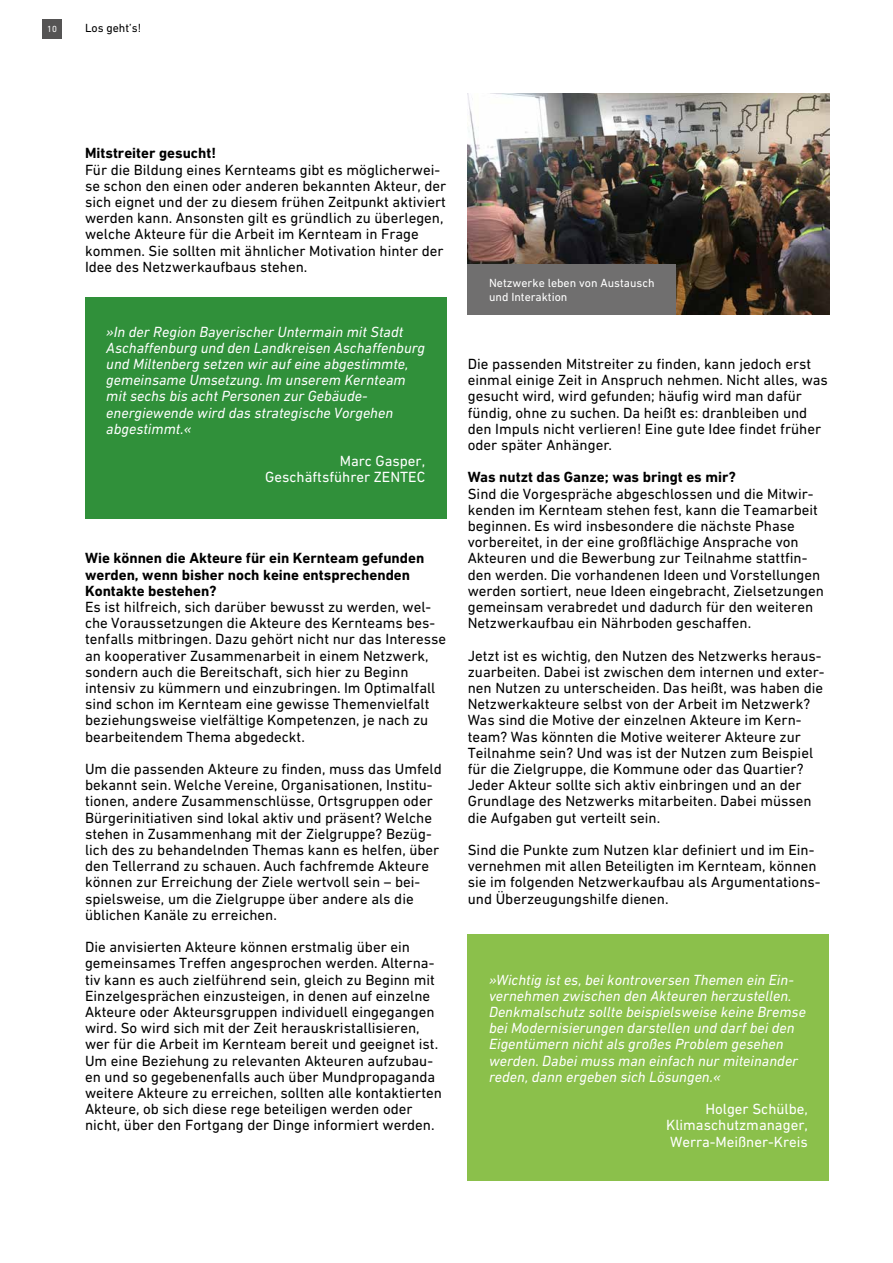
<style>
.page{position:relative;width:893px;height:1263px;background:#fff}
.page>*{position:absolute;margin:0;border:0;box-sizing:border-box;transform-origin:0 0}
.Text_10pt_schwarz{font:15px/16.2px "DIN Next W1 G";color:#000}
.Text_10pt_schwarz-2{font:italic 15px/16.2px "DIN Next W1 G";color:#fff}
.Überschrift_10pt_sch{font:700 15px/16.2px "DIN Next W1 G";color:#000}
.Text_10pt_schwarz-3{font:15px/16.2px "DIN Next W1 G";color:#fff;text-align:right}
.t1{font:12px/14.4px "DIN Next W1 G";color:#fff}
.t2{font:12px "DIN Next W1 G";color:#000}
.t3{font:9px "DIN Next W1 G";color:#fff}
</style>
<div class="page">
<img style="left:468px;top:94px;width:361px;height:221px">
<div style="left:468px;top:264px;width:208px;height:51px;background:#706f6f"></div>
<div style="left:468px;top:934px;width:361px;height:246px;background:#8bc04b"></div>
<div style="left:85px;top:298px;width:361px;height:221px;background:#30903a"></div>
<div style="left:43px;top:19px;width:19px;height:20px;background:#555454"></div>
<p class="t3" style="left:47px;top:24px;width:11px">10</p>
<p class="t2" style="left:85px;top:21px;width:58px">Los geht’s!</p>
<h1 class="Überschrift_10pt_sch" style="left:85px;top:145px;width:133px">Mitstreiter gesucht!</h1>
<p class="Text_10pt_schwarz" style="left:85px;top:161px;width:363px">Für die Bildung eines Kernteams gibt es möglicherwei&shy;se schon den einen oder anderen bekannten Akteur, der sich eignet und der zu diesem frühen Zeitpunkt aktiviert werden kann. Ansonsten gilt es gründlich zu überlegen, welche Akteure für die Arbeit im Kernteam in Frage kommen. Sie sollten mit ähnlicher Motivation hinter der Idee des Netzwerkaufbaus stehen.</p>
<p class="Text_10pt_schwarz-2" style="left:106px;top:323px;width:320px">»In der Region Bayerischer Untermain mit Stadt Aschaffenburg und den Landkreisen Aschaffenburg und Miltenberg setzen wir auf eine abgestimmte, gemeinsame Umsetzung. Im unserem Kernteam mit sechs bis acht Personen zur Gebäude&shy;energiewende wird das strategische Vorgehen abgestimmt.«</p>
<p class="Text_10pt_schwarz-3" style="left:265px;top:453px;width:162px">Marc Gasper,<br>Geschäftsführer ZENTEC</p>
<h1 class="Überschrift_10pt_sch" style="left:85px;top:550px;width:341px">Wie können die Akteure für ein Kernteam gefunden werden, wenn bisher noch keine entsprechenden<br>Kontakte bestehen?</h1>
<p class="Text_10pt_schwarz" style="left:85px;top:599px;width:363px">Es ist hilfreich, sich darüber bewusst zu werden, wel&shy;che Voraussetzungen die Akteure des Kernteams bes&shy;tenfalls mitbringen. Dazu gehört nicht nur das Interesse an kooperativer Zusammenarbeit in einem Netzwerk, sondern auch die Bereitschaft, sich hier zu Beginn intensiv zu kümmern und einzubringen. Im Optimalfall sind schon im Kernteam eine gewisse Themenvielfalt beziehungsweise vielfältige Kompetenzen, je nach zu bearbeitendem Thema abgedeckt.</p>
<p class="Text_10pt_schwarz" style="left:85px;top:761px;width:358px">Um die passenden Akteure zu finden, muss das Umfeld bekannt sein. Welche Vereine, Organisationen, Institu&shy;tionen, andere Zusammenschlüsse, Ortsgruppen oder Bürgerinitiativen sind lokal aktiv und präsent? Welche stehen in Zusammenhang mit der Zielgruppe? Bezüg&shy;lich des zu behandelnden Themas kann es helfen, über den Tellerrand zu schauen. Auch fachfremde Akteure können zur Erreichung der Ziele wertvoll sein – bei&shy;spielsweise, um die Zielgruppe über andere als die üblichen Kanäle zu erreichen.</p>
<p class="Text_10pt_schwarz" style="left:85px;top:939px;width:358px">Die anvisierten Akteure können erstmalig über ein gemeinsames Treffen angesprochen werden. Alterna&shy;tiv kann es auch zielführend sein, gleich zu Beginn mit Einzelgesprächen einzusteigen, in denen auf einzelne Akteure oder Akteursgruppen individuell eingegangen wird. So wird sich mit der Zeit herauskristallisieren, wer für die Arbeit im Kernteam bereit und geeignet ist.<br>Um eine Beziehung zu relevanten Akteuren aufzubau&shy;en und so gegebenenfalls auch über Mundpropaganda weitere Akteure zu erreichen, sollten alle kontaktierten Akteure, ob sich diese rege beteiligen werden oder nicht, über den Fortgang der Dinge informiert werden.</p>
<p class="t1" style="left:489px;top:275px;width:167px">Netzwerke leben von Austausch und Interaktion</p>
<p class="Text_10pt_schwarz" style="left:468px;top:356px;width:362px">Die passenden Mitstreiter zu finden, kann jedoch erst einmal einige Zeit in Anspruch nehmen. Nicht alles, was gesucht wird, wird gefunden; häufig wird man dafür fündig, ohne zu suchen. Da heißt es: dranbleiben und den Impuls nicht verlieren! Eine gute Idee findet früher oder später Anhänger.</p>
<h1 class="Überschrift_10pt_sch" style="left:468px;top:469px;width:270px">Was nutzt das Ganze; was bringt es mir?</h1>
<p class="Text_10pt_schwarz" style="left:468px;top:485px;width:358px">Sind die Vorgespräche abgeschlossen und die Mitwir&shy;kenden im Kernteam stehen fest, kann die Teamarbeit beginnen. Es wird insbesondere die nächste Phase vorbereitet, in der eine großflächige Ansprache von Akteuren und die Bewerbung zur Teilnahme stattfin&shy;den werden. Die vorhandenen Ideen und Vorstellungen werden sortiert, neue Ideen eingebracht, Zielsetzungen gemeinsam verabredet und dadurch für den weiteren Netzwerkaufbau ein Nährboden geschaffen.</p>
<p class="Text_10pt_schwarz" style="left:468px;top:647px;width:358px">Jetzt ist es wichtig, den Nutzen des Netzwerks heraus&shy;zuarbeiten. Dabei ist zwischen dem internen und exter&shy;nen Nutzen zu unterscheiden. Das heißt, was haben die Netzwerkakteure selbst von der Arbeit im Netzwerk?<br>Was sind die Motive der einzelnen Akteure im Kern&shy;team? Was könnten die Motive weiterer Akteure zur Teilnahme sein? Und was ist der Nutzen zum Beispiel für die Zielgruppe, die Kommune oder das Quartier?<br>Jeder Akteur sollte sich aktiv einbringen und an der Grundlage des Netzwerks mitarbeiten. Dabei müssen die Aufgaben gut verteilt sein.</p>
<p class="Text_10pt_schwarz" style="left:468px;top:842px;width:354px">Sind die Punkte zum Nutzen klar definiert und im Ein&shy;vernehmen mit allen Beteiligten im Kernteam, können sie im folgenden Netzwerkaufbau als Argumentations&shy;und Überzeugungshilfe dienen.</p>
<p class="Text_10pt_schwarz-2" style="left:489px;top:971px;width:318px">»Wichtig ist es, bei kontroversen Themen ein Ein&shy;vernehmen zwischen den Akteuren herzustellen.<br>Denkmalschutz sollte beispielsweise keine Bremse bei Modernisierungen darstellen und darf bei den Eigentümern nicht als großes Problem gesehen werden. Dabei muss man einfach nur miteinander reden, dann ergeben sich Lösungen.«</p>
<p class="Text_10pt_schwarz-3" style="left:666px;top:1101px;width:143px;text-align:justify;text-indent:39px">Holger Schülbe, Klimaschutzmanager, Werra-Meißner-Kreis</p>
</div>
